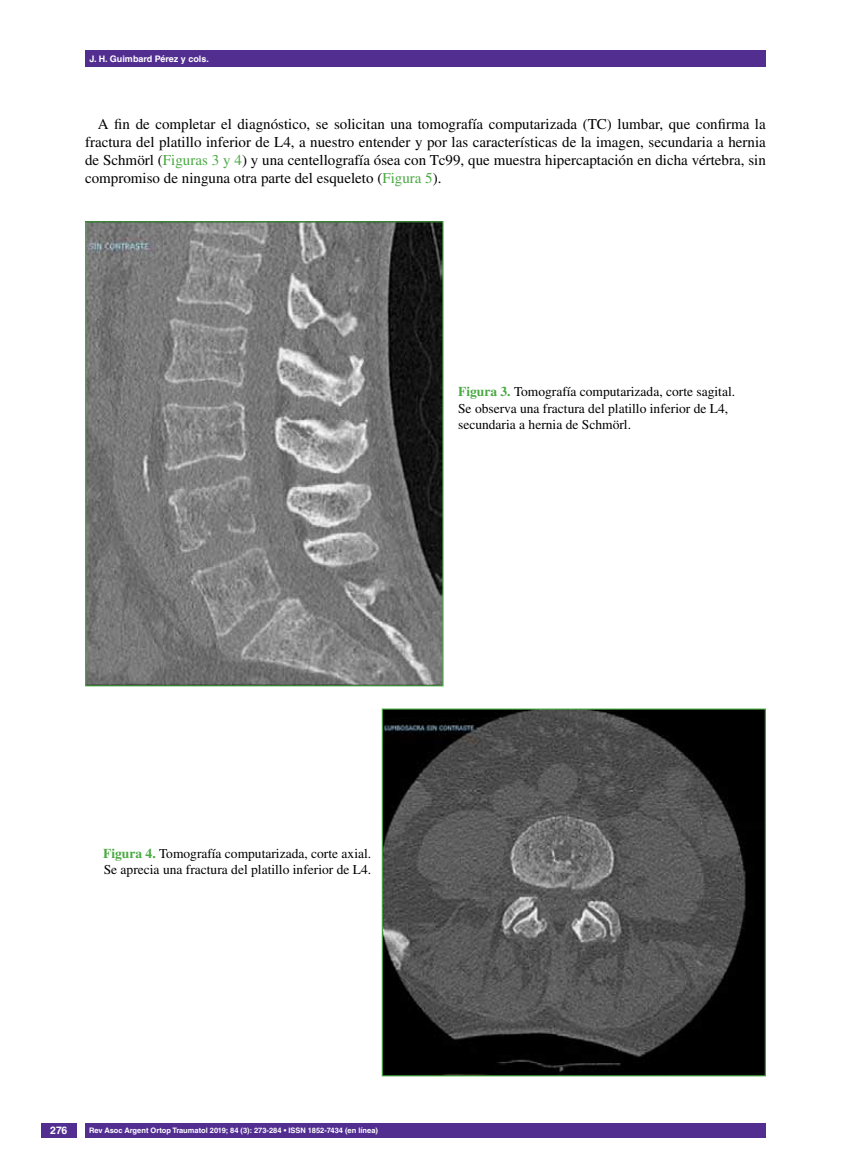
<style>
.page{position:relative;width:851px;height:1170px;background:#fff}
.page>*{position:absolute;margin:0;border:0;box-sizing:border-box;transform-origin:0 0}
.t1{font:15px/18px "Times LT Std";color:#000;text-align:justify}
.t2{font:13.5px/16.2px "Times LT Std";color:#000}
.t3{font:700 10.5px "Helvetica LT Std";color:#fff}
.t4{font:700 9px "Helvetica LT Std";color:#fff}
.t5{font:700 7.5px "Helvetica LT Std";color:#fff}
.s1{color:#49a942}
.s2{font-weight:700;color:#49a942}
</style>
<div class="page">
<div style="left:41px;top:1123px;width:36px;height:14px;background:#522e91"></div>
<div style="left:85px;top:50px;width:680px;height:17px;background:#522e91"></div>
<div style="left:85px;top:1123px;width:680px;height:14px;background:#522e91"></div>
<img style="left:87px;top:223px;width:354px;height:461px">
<img style="left:384px;top:710px;width:379px;height:364px">
<div style="left:382px;top:708px;width:383px;height:368px;border:1px solid #49a942"></div>
<p class="t4" style="left:89px;top:53px;width:121px">J. H. Guimbard Pérez y cols.</p>
<p class="t1" style="left:85px;top:115px;width:682px;text-indent:13px">A fin de completar el diagnóstico, se solicitan una tomografía computarizada (TC) lumbar, que confirma la fractura del platillo inferior de L4, a nuestro entender y por las características de la imagen, secundaria a hernia de Schmörl (<span class="s1">Figuras 3 y 4</span>) y una centellografía ósea con Tc99, que muestra hipercaptación en dicha vértebra, sin compromiso de ninguna otra parte del esqueleto (<span class="s1">Figura 5</span>).</p>
<p class="t2" style="left:458px;top:383px;width:278px"><span class="s2">Figura 3.</span> Tomografía computarizada, corte sagital.<br>Se observa una fractura del platillo inferior de L4, secundaria a hernia de Schmörl.</p>
<p class="t2" style="left:103px;top:845px;width:269px"><span class="s2">Figura 4.</span> Tomografía computarizada, corte axial.<br>Se aprecia una fractura del platillo inferior de L4.</p>
<p class="t3" style="left:50px;top:1124px;width:19px">276</p>
<p class="t5" style="left:89px;top:1125px;width:290px">Rev Asoc Argent Ortop Traumatol 2019; 84 (3): 273-284 • ISSN 1852-7434 (en línea)</p>
</div>
